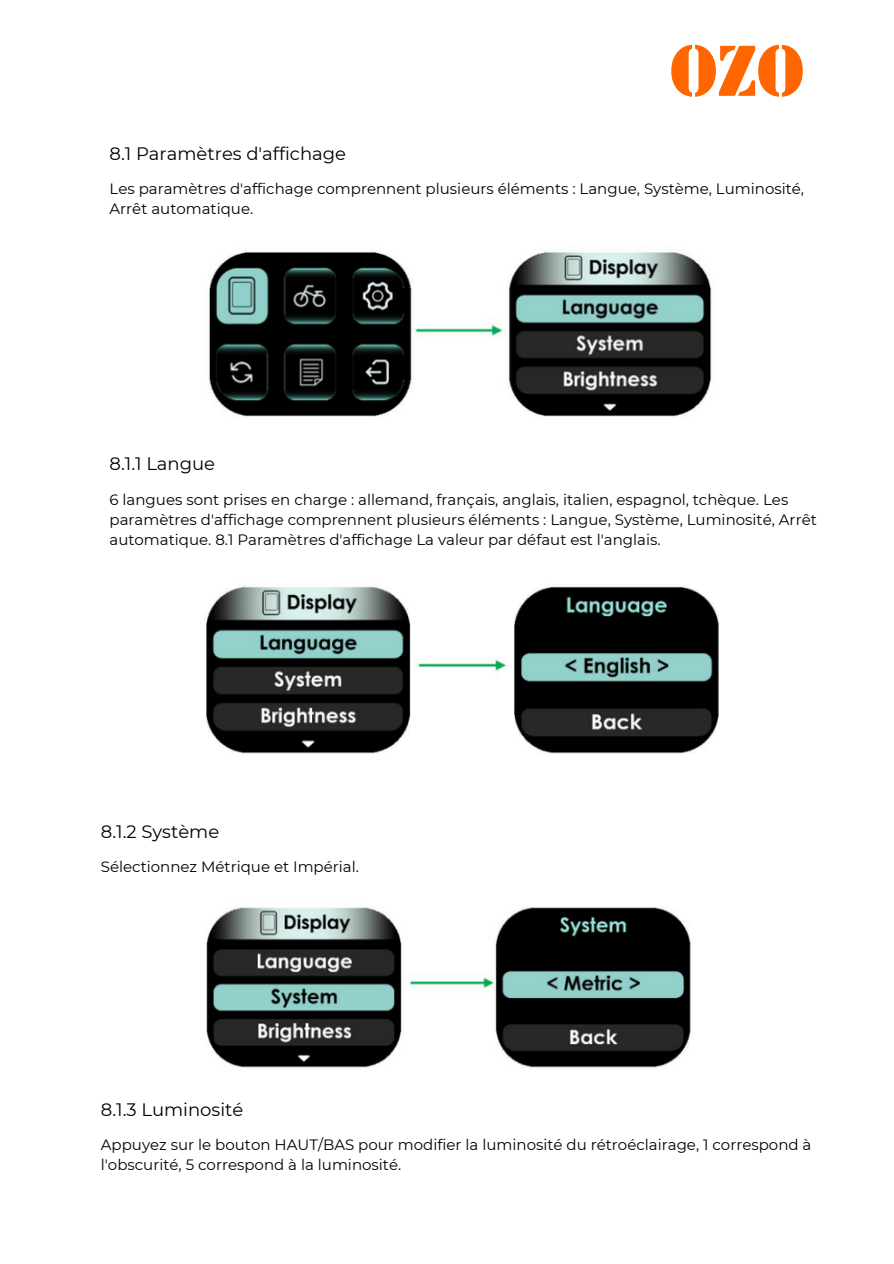
<style>
.page{position:relative;width:894px;height:1264px;background:#fff}
.page>*{position:absolute;margin:0;border:0;box-sizing:border-box;transform-origin:0 0}
.t1{font:75px "Stencil";color:#f60}
.t2{font:18px "Montserrat";color:#000}
.t3{font:15px/20.2px "Montserrat";color:#000}
</style>
<div class="page">
<img style="left:206px;top:907px;width:485px;height:161px">
<img style="left:209px;top:252px;width:503px;height:165px">
<img style="left:206px;top:586px;width:513px;height:168px">
<p class="t1" style="left:669px;top:41px;width:113px">OZO</p>
<p class="t2" style="left:109px;top:143px;width:238px">8.1 Paramètres d'affichage</p>
<p class="t3" style="left:109px;top:179px;width:696px">Les paramètres d'affichage comprennent plusieurs éléments : Langue, Système, Luminosité,<br>Arrêt automatique.</p>
<h2 class="t2" style="left:109px;top:453px;width:107px">8.1.1 Langue</h2>
<p class="t3" style="left:109px;top:489px;width:708px">6 langues sont prises en charge : allemand, français, anglais, italien, espagnol, tchèque. Les paramètres d'affichage comprennent plusieurs éléments : Langue, Système, Luminosité, Arrêt automatique. 8.1 Paramètres d'affichage La valeur par défaut est l'anglais.</p>
<h2 class="t2" style="left:101px;top:820px;width:120px">8.1.2 Système</h2>
<p class="t3" style="left:101px;top:856px;width:259px">Sélectionnez Métrique et Impérial.</p>
<h2 class="t2" style="left:101px;top:1098px;width:144px">8.1.3 Luminosité</h2>
<p class="t3" style="left:101px;top:1134px;width:712px">Appuyez sur le bouton HAUT/BAS pour modifier la luminosité du rétroéclairage, 1 correspond à l'obscurité, 5 correspond à la luminosité.</p>
</div>
